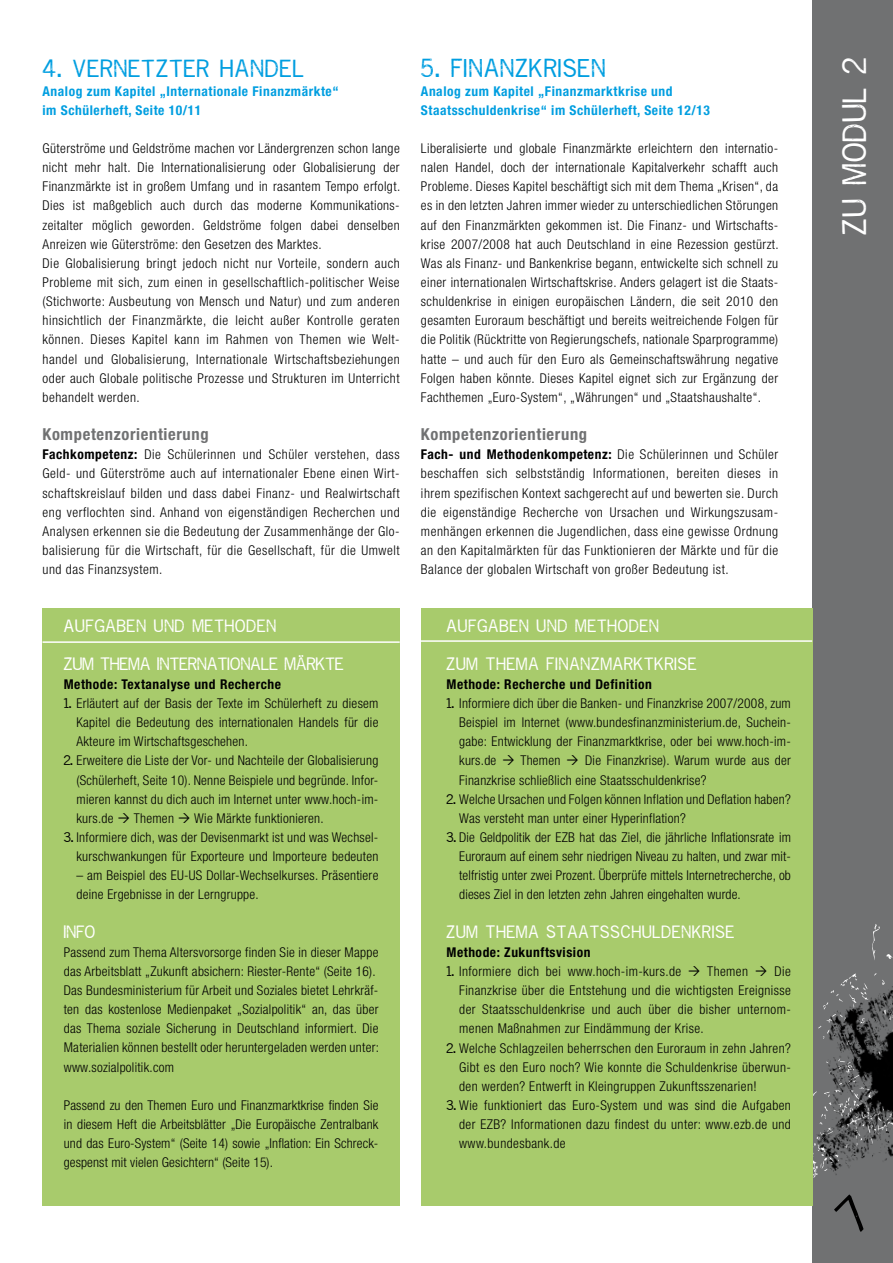
<style>
.page{position:relative;width:893px;height:1263px;background:#fff}
.page>*{position:absolute;margin:0;border:0;box-sizing:border-box;transform-origin:0 0}
.t1{font:25.5px "Reprise Stamp";letter-spacing:.06em;color:#fff}
.t2{font:19.5px "Reprise Stamp";letter-spacing:.08em;color:#009ee0}
.t3{font:18.75px "Reprise Stamp";letter-spacing:.08em;color:#009ee0}
.t4{font:700 condensed 16.5px "Helvetica Neue LT Std";letter-spacing:.04em;color:#707172}
.t5{font:300 condensed 13.5px/19.2px "Helvetica Neue LT Std";letter-spacing:.03em;color:#000;text-align:justify}
.t6{font:700 condensed 13.5px/19.2px "Helvetica Neue LT Std";letter-spacing:.04em;color:#009ee0}
.t7{font:13.5px "Reprise Stamp";letter-spacing:.08em;color:#fff}
.t8{font:700 condensed 13.5px "Helvetica Neue LT Std";letter-spacing:.04em;color:#000}
.t9{font:13.5px "Reprise Stamp";letter-spacing:.03em;color:#fff}
.s1{font-weight:700}
.s2{font-family:"Reprise Stamp";font-weight:400;font-stretch:normal;font-size:10.5px}
</style>
<div class="page">
<div style="left:812px;top:0;width:81px;height:1263px;background:#707172"></div>
<svg style="left:872px;top:924px;width:8px;height:28px"></svg>
<img style="left:812px;top:952px;width:81px;height:253px">
<div style="left:421px;top:608px;width:391px;height:597px;background:#a8cb6c"></div>
<hr style="left:421px;top:640px;width:391px;height:2px;background:#fff">
<div style="left:43px;top:608px;width:357px;height:597px;background:#a8cb6c"></div>
<hr style="left:43px;top:641px;width:357px;height:2px;background:#fff">
<svg style="left:833px;top:1194px;width:41px;height:11px"></svg>
<h3 class="t3" style="left:43px;top:54px;width:263px">4. VERNETZTER HANDEL</h3>
<p class="t6" style="left:43px;top:81px;width:298px">Analog zum Kapitel „Internationale Finanzmärkte“ im Schülerheft, Seite 10/11</p>
<p class="t5" style="left:43px;top:139px;width:359px;text-align:left">Güterströme und Geldströme machen vor Ländergrenzen schon lange nicht mehr halt. Die Internationalisierung oder Globalisierung der Finanzmärkte ist in großem Umfang und in rasantem Tempo erfolgt.<br>Dies ist maßgeblich auch durch das moderne Kommunikations&shy;zeitalter möglich geworden. Geldströme folgen dabei denselben Anreizen wie Güterströme: den Gesetzen des Marktes.<br>Die Globalisierung bringt jedoch nicht nur Vorteile, sondern auch Probleme mit sich, zum einen in gesellschaftlich-politischer Weise (Stichworte: Ausbeutung von Mensch und Natur) und zum anderen hinsichtlich der Finanzmärkte, die leicht außer Kontrolle geraten können. Dieses Kapitel kann im Rahmen von Themen wie Welt&shy;handel und Globalisierung, Internationale Wirtschaftsbeziehungen oder auch Globale politische Prozesse und Strukturen im Unterricht behandelt werden.</p>
<p class="t4" style="left:43px;top:424px;width:168px">Kompetenzorientierung</p>
<p class="t5" style="left:43px;top:445px;width:359px"><span class="s1">Fachkompetenz:</span> Die Schülerinnen und Schüler verstehen, dass Geld- und Güterströme auch auf internationaler Ebene einen Wirt&shy;schaftskreislauf bilden und dass dabei Finanz- und Realwirtschaft eng verflochten sind. Anhand von eigenständigen Recherchen und Analysen erkennen sie die Bedeutung der Zusammenhänge der Glo&shy;balisierung für die Wirtschaft, für die Gesellschaft, für die Umwelt und das Finanzsystem.</p>
<p class="t7" style="left:64px;top:615px;width:214px">AUFGABEN UND METHODEN</p>
<p class="t9" style="left:64px;top:654px;width:281px">ZUM THEMA INTERNATIONALE MÄRKTE</p>
<p class="t8" style="left:64px;top:676px;width:219px">Methode: Textanalyse und Recherche</p>
<p class="t5" style="left:77px;top:693px;width:303px;text-indent:-13px"><span class="s2">1.</span> Erläutert auf der Basis der Texte im Schülerheft zu diesem Kapitel die Bedeutung des internationalen Handels für die Akteure im Wirtschaftsgeschehen.</p>
<p class="t5" style="left:77px;top:751px;width:303px;text-indent:-13px"><span class="s2">2.</span> Erweitere die Liste der Vor- und Nachteile der Globalisierung (Schülerheft, Seite 10). Nenne Beispiele und begründe. Infor&shy;mieren kannst du dich auch im Internet unter www.hoch-im&shy;kurs.de</p>
<p class="t5" style="left:134px;top:808px;width:42px">Themen</p>
<p class="t5" style="left:194px;top:808px;width:131px">Wie Märkte funktionieren.</p>
<p class="t5" style="left:64px;top:827px;width:316px;text-align:right"><span class="s2">3.</span> Informiere dich, was der Devisenmarkt ist und was Wechsel&shy;kurschwankungen für Exporteure und Importeure bedeuten</p>
<p class="t5" style="left:77px;top:866px;width:303px">– am Beispiel des EU-US Dollar-Wechselkurses. Präsentiere deine Ergebnisse in der Lerngruppe.</p>
<p class="t7" style="left:64px;top:921px;width:33px">INFO</p>
<p class="t5" style="left:64px;top:942px;width:317px;text-align:left">Passend zum Thema Altersvorsorge finden Sie in dieser Mappe das Arbeitsblatt „Zukunft absichern: Riester-Rente“ (Seite 16).<br>Das Bundesministerium für Arbeit und Soziales bietet Lehrkräf&shy;ten das kostenlose Medienpaket „Sozialpolitik“ an, das über das Thema soziale Sicherung in Deutschland informiert. Die Materialien können bestellt oder heruntergeladen werden unter: www.sozialpolitik.com</p>
<p class="t5" style="left:64px;top:1095px;width:316px">Passend zu den Themen Euro und Finanzmarktkrise finden Sie in diesem Heft die Arbeitsblätter „Die Europäische Zentralbank und das Euro-System“ (Seite 14) sowie „Inflation: Ein Schreck&shy;gespenst mit vielen Gesichtern“ (Seite 15).</p>
<h2 class="t2" style="left:421px;top:53px;width:186px">5. FINANZKRISEN</h2>
<p class="t6" style="left:421px;top:81px;width:291px">Analog zum Kapitel „Finanzmarktkrise und<br>Staatsschuldenkrise“ im Schülerheft, Seite 12/13</p>
<p class="t5" style="left:421px;top:139px;width:359px;text-align:left">Liberalisierte und globale Finanzmärkte erleichtern den internatio&shy;nalen Handel, doch der internationale Kapitalverkehr schafft auch Probleme. Dieses Kapitel beschäftigt sich mit dem Thema „Krisen“, da es in den letzten Jahren immer wieder zu unterschiedlichen Störungen auf den Finanzmärkten gekommen ist. Die Finanz- und Wirtschafts&shy;krise 2007/2008 hat auch Deutschland in eine Rezession gestürzt.<br>Was als Finanz- und Bankenkrise begann, entwickelte sich schnell zu einer internationalen Wirtschaftskrise. Anders gelagert ist die Staats&shy;schuldenkrise in einigen europäischen Ländern, die seit 2010 den gesamten Euroraum beschäftigt und bereits weitreichende Folgen für die Politik (Rücktritte von Regierungschefs, nationale Sparprogramme) hatte – und auch für den Euro als Gemeinschaftswährung negative Folgen haben könnte. Dieses Kapitel eignet sich zur Ergänzung der Fachthemen „Euro-System“, „Währungen“ und „Staatshaushalte“.</p>
<p class="t4" style="left:421px;top:424px;width:168px">Kompetenzorientierung</p>
<p class="t5" style="left:421px;top:445px;width:359px"><span class="s1">Fach- und Methodenkompetenz:</span> Die Schülerinnen und Schüler beschaffen sich selbstständig Informationen, bereiten dieses in ihrem spezifischen Kontext sachgerecht auf und bewerten sie. Durch die eigenständige Recherche von Ursachen und Wirkungszusam&shy;menhängen erkennen die Jugendlichen, dass eine gewisse Ordnung an den Kapitalmärkten für das Funktionieren der Märkte und für die Balance der globalen Wirtschaft von großer Bedeutung ist.</p>
<p class="t7" style="left:446px;top:615px;width:214px">AUFGABEN UND METHODEN</p>
<p class="t7" style="left:446px;top:654px;width:252px">ZUM THEMA FINANZMARKTKRISE</p>
<p class="t8" style="left:446px;top:676px;width:207px">Methode: Recherche und Definition</p>
<p class="t5" style="left:459px;top:693px;width:333px;text-indent:-13px"><span class="s2">1.</span> Informiere dich über die Banken- und Finanzkrise 2007/2008, zum Beispiel im Internet (www.bundesfinanzministerium.de, Suchein&shy;gabe: Entwicklung der Finanzmarktkrise, oder bei www.hoch-im&shy;kurs.de</p>
<p class="t5" style="left:459px;top:751px;width:333px;text-indent:126px">Die Finanzkrise). Warum wurde aus der<br>Finanzkrise schließlich eine Staatsschuldenkrise?</p>
<p class="t5" style="left:459px;top:789px;width:333px;text-indent:-13px"><span class="s2">2.</span> Welche Ursachen und Folgen können Inflation und Deflation haben?<br>Was versteht man unter einer Hyperinflation?</p>
<p class="t5" style="left:459px;top:827px;width:333px;text-indent:-13px"><span class="s2">3.</span> Die Geldpolitik der EZB hat das Ziel, die jährliche Inflationsrate im Euroraum auf einem sehr niedrigen Niveau zu halten, und zwar mit&shy;telfristig unter zwei Prozent. Überprüfe mittels Internetrecherche, ob dieses Ziel in den letzten zehn Jahren eingehalten wurde.</p>
<p class="t7" style="left:446px;top:921px;width:289px">ZUM THEMA STAATSSCHULDENKRISE</p>
<p class="t8" style="left:446px;top:944px;width:146px">Methode: Zukunftsvision</p>
<p class="t5" style="left:446px;top:961px;width:236px"><span class="s2">1.</span> Informiere dich bei www.hoch-im-kurs.de</p>
<p class="t5" style="left:707px;top:961px;width:42px">Themen</p>
<p class="t5" style="left:520px;top:751px;width:42px">Themen</p>
<p class="t5" style="left:459px;top:961px;width:333px;text-indent:315px">Die Finanzkrise über die Entstehung und die wichtigsten Ereignisse der Staatsschuldenkrise und auch über die bisher unternom&shy;menen Maßnahmen zur Eindämmung der Krise.</p>
<p class="t5" style="left:459px;top:1038px;width:333px;text-indent:-13px"><span class="s2">2.</span> Welche Schlagzeilen beherrschen den Euroraum in zehn Jahren?<br>Gibt es den Euro noch? Wie konnte die Schuldenkrise überwun&shy;den werden? Entwerft in Kleingruppen Zukunftsszenarien!</p>
<p class="t5" style="left:459px;top:1095px;width:333px;text-indent:-13px"><span class="s2">3.</span> Wie funktioniert das Euro-System und was sind die Aufgaben der EZB? Informationen dazu findest du unter: www.ezb.de und www.bundesbank.de</p>
<h1 class="t1" style="left:836px;top:235px;width:179px;rotate:-90deg">ZU MODUL 2</h1>
</div>
